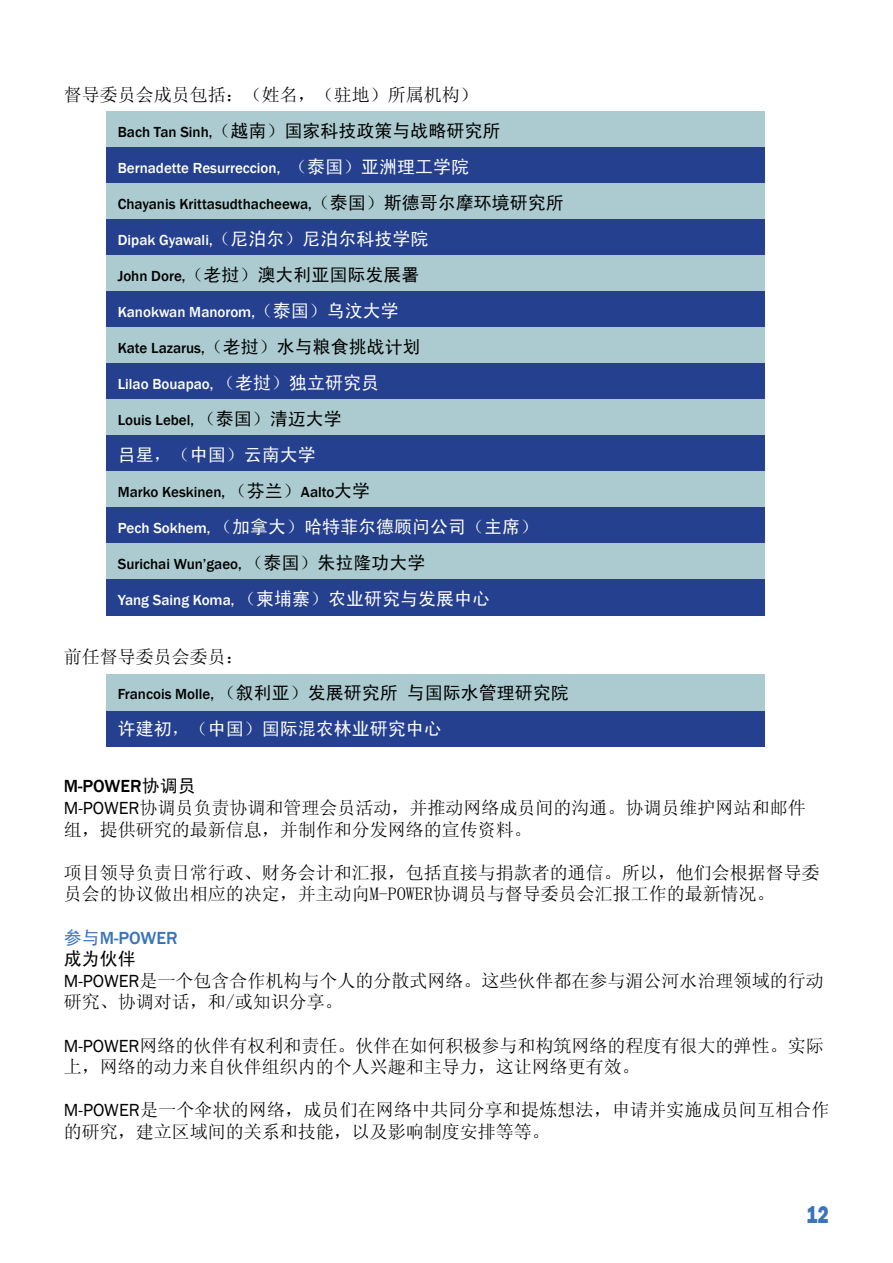
<style>
.page{position:relative;width:893px;height:1263px;background:#fff}
.page>*{position:absolute;margin:0;border:0;box-sizing:border-box;transform-origin:0 0}
.t1{font:800 25.2px "Franklin Gothic";color:#3a74ba;scale:.75 1}
.t2{font:18px/21.6px "Sim Sun";color:#000}
.t3{font:18px/36px "Sim Hei";color:#000}
.t4{font:18px "Sim Hei";color:#fff}
.t5{font:500 18px "Franklin Gothic";color:#000}
.t6{font:500 18px "Franklin Gothic";color:#3a74ba}
.t7{font:500 15px "Franklin Gothic";color:#000}
.t8{font:500 15px "Franklin Gothic";color:#fff}
.s1{font-family:"Franklin Gothic";font-weight:500;font-size:15px}
.s2{font-family:"Sim Hei";font-weight:400;font-size:18px}
.s3{color:#fff}
.s4{font-family:"Sim Hei";font-weight:400}
.s5{font-family:"Franklin Gothic"}
</style>
<div class="page">
<div style="left:106px;top:710px;width:658px;height:36px;background:#25408f"></div>
<div style="left:106px;top:674px;width:658px;height:36px;background:#abcbd0"></div>
<div style="left:106px;top:112px;width:658px;height:36px;background:#abcbd0"></div>
<div style="left:106px;top:148px;width:658px;height:36px;background:#25408f"></div>
<div style="left:106px;top:184px;width:658px;height:36px;background:#abcbd0"></div>
<div style="left:106px;top:220px;width:658px;height:36px;background:#25408f"></div>
<div style="left:106px;top:256px;width:658px;height:36px;background:#abcbd0"></div>
<div style="left:106px;top:291px;width:658px;height:37px;background:#25408f"></div>
<div style="left:106px;top:327px;width:658px;height:37px;background:#abcbd0"></div>
<div style="left:106px;top:363px;width:658px;height:37px;background:#25408f"></div>
<div style="left:106px;top:400px;width:658px;height:36px;background:#abcbd0"></div>
<div style="left:106px;top:436px;width:658px;height:36px;background:#25408f"></div>
<div style="left:106px;top:472px;width:658px;height:36px;background:#abcbd0"></div>
<div style="left:106px;top:507px;width:658px;height:37px;background:#25408f"></div>
<div style="left:106px;top:544px;width:658px;height:36px;background:#abcbd0"></div>
<div style="left:106px;top:580px;width:658px;height:36px;background:#25408f"></div>
<p class="t2" style="left:64px;top:84px;width:416px">督导委员会成员包括：（姓名，（驻地）所属机构）</p>
<p class="t3" style="left:118px;top:113px;width:384px"><span class="s1">Bach Tan Sinh,</span>（越南）国家科技政策与战略研究所</p>
<p class="t8" style="left:118px;top:159px;width:353px">Bernadette Resurreccion, <span class="s2">（泰国）亚洲理工学院</span></p>
<p class="t7" style="left:118px;top:195px;width:448px">Chayanis Krittasudthacheewa,<span class="s2">（泰国）斯德哥尔摩环境研究所</span></p>
<p class="t8" style="left:118px;top:231px;width:312px">Dipak Gyawali,<span class="s2">（尼泊尔）尼泊尔科技学院</span></p>
<p class="t3" style="left:118px;top:257px;width:303px"><span class="s1">John Dore,</span>（老挝）澳大利亚国际发展署</p>
<p class="t8" style="left:118px;top:303px;width:283px">Kanokwan Manorom,<span class="s2">（泰国）乌汶大学</span></p>
<p class="t7" style="left:118px;top:339px;width:304px">Kate Lazarus,<span class="s2">（老挝）水与粮食挑战计划</span></p>
<p class="t8" style="left:118px;top:375px;width:263px">Lilao Bouapao, <span class="s2">（老挝）独立研究员</span></p>
<p class="t7" style="left:118px;top:411px;width:226px">Louis Lebel, <span class="s2">（泰国）清迈大学</span></p>
<p class="t4" style="left:118px;top:446px;width:199px">吕星，（中国）云南大学</p>
<p class="t7" style="left:118px;top:483px;width:254px">Marko Keskinen, <span class="s2">（芬兰）</span>Aalto<span class="s2">大学</span></p>
<p class="t4" style="left:118px;top:518px;width:422px"><span class="s1">Pech Sokhem,</span> （加拿大）哈特菲尔德顾问公司（主席）</p>
<p class="t7" style="left:118px;top:555px;width:309px">Surichai Wun’gaeo, <span class="s2">（泰国）朱拉隆功大学</span></p>
<p class="t8" style="left:118px;top:591px;width:374px">Yang Saing Koma, <span class="s2">（柬埔寨）农业研究与发展中心</span></p>
<p class="t2" style="left:64px;top:645px;width:181px">前任督导委员会委员：</p>
<p class="t3" style="left:118px;top:674px;width:452px"><span class="s1">Francois Molle,</span> （叙利亚）发展研究所 与国际水管理研究院<span class="s3">许建初，（中国）国际混农林业研究中心</span></p>
<p class="t5" style="left:64px;top:776px;width:133px">M-POWER<span class="s4">协调员</span></p>
<p class="t2" style="left:64px;top:797px;width:743px"><span class="s5">M-POWER</span>协调员负责协调和管理会员活动，并推动网络成员间的沟通。协调员维护网站和邮件组，提供研究的最新信息，并制作和分发网络的宣传资料。</p>
<p class="t2" style="left:64px;top:861px;width:758px">项目领导负责日常行政、财务会计和汇报，包括直接与捐款者的通信。所以，他们会根据督导委员会的协议做出相应的决定，并主动向M-POWER协调员与督导委员会汇报工作的最新情况。</p>
<p class="t6" style="left:64px;top:927px;width:115px"><span class="s4">参与</span>M-POWER</p>
<p class="t3" style="left:64px;top:941px;width:73px">成为伙伴</p>
<p class="t2" style="left:64px;top:969px;width:761px"><span class="s5">M-POWER</span>是一个包含合作机构与个人的分散式网络。这些伙伴都在参与湄公河水治理领域的行动研究、协调对话，和/或知识分享。</p>
<p class="t2" style="left:64px;top:1034px;width:761px"><span class="s5">M-POWER</span>网络的伙伴有权利和责任。伙伴在如何积极参与和构筑网络的程度有很大的弹性。实际上，网络的动力来自伙伴组织内的个人兴趣和主导力，这让网络更有效。</p>
<p class="t2" style="left:64px;top:1099px;width:767px"><span class="s5">M-POWER</span>是一个伞状的网络，成员们在网络中共同分享和提炼想法，申请并实施成员间互相合作的研究，建立区域间的关系和技能，以及影响制度安排等等。</p>
<h1 class="t1" style="left:806px;top:1200px;width:31px">12</h1>
</div>
